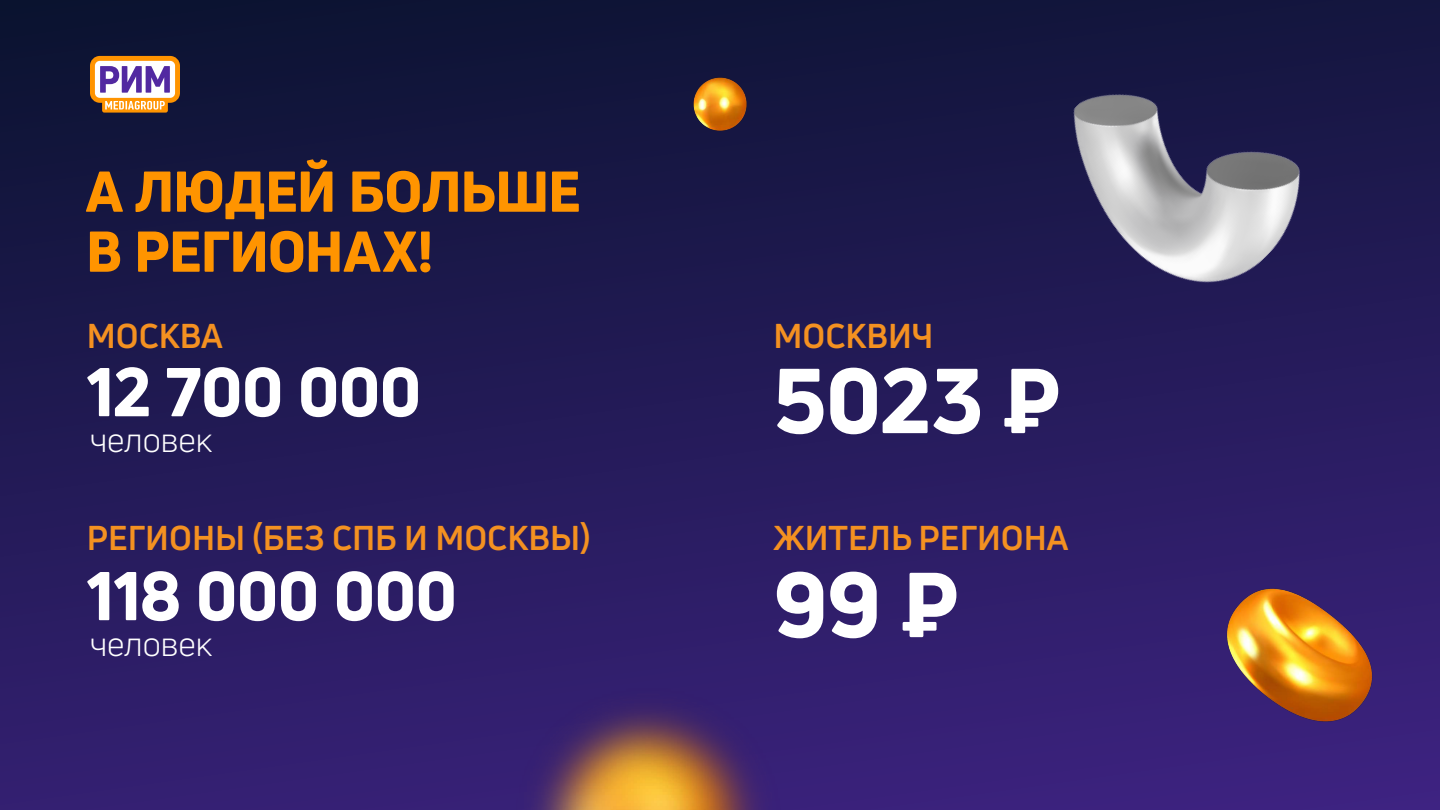
<style>
.page{position:relative;width:1440px;height:810px;background:#fff}
.page>*{position:absolute;margin:0;border:0;box-sizing:border-box;transform-origin:0 0}
.t1{font:800 90px "Uni Neue";letter-spacing:-.015em;color:#fff}
.t2{font:800 67.5px "Uni Neue";letter-spacing:-.015em;color:#fff}
.t3{font:800 56.25px/60px "Uni Neue";letter-spacing:-.025em;color:#ff9400}
.t4{font:700 33.75px "Uni Neue";color:#f49121}
.t5{font:33.75px "Uni Neue";color:#fff}
</style>
<div class="page">
<div style="left:0;top:0;width:1440px;height:810px;background:linear-gradient(to bottom,#0e1435,#39217a)"></div>
<svg style="left:90px;top:56px;width:90px;height:57px"></svg>
<img style="left:1201px;top:556px;width:197px;height:198px">
<img style="left:987px;top:0;width:388px;height:366px">
<img style="left:495px;top:668px;width:305px;height:142px">
<img style="left:672px;top:56px;width:96px;height:97px">
<h3 class="t3" style="left:86px;top:161px;width:497px">А ЛЮДЕЙ БОЛЬШЕ<br>В РЕГИОНАХ!</h3>
<p class="t4" style="left:87px;top:315px;width:138px">МОСКВА</p>
<p class="t4" style="left:773px;top:315px;width:162px">МОСКВИЧ</p>
<h2 class="t2" style="left:87px;top:346px;width:336px">12 700 000</h2>
<h1 class="t1" style="left:773px;top:340px;width:289px">5023 ₽</h1>
<p class="t5" style="left:90px;top:419px;width:124px">человек</p>
<p class="t4" style="left:87px;top:517px;width:505px">РЕГИОНЫ (БЕЗ СПБ И МОСКВЫ)</p>
<p class="t4" style="left:773px;top:517px;width:297px">ЖИТЕЛЬ РЕГИОНА</p>
<h2 class="t2" style="left:87px;top:550px;width:372px">118 000 000</h2>
<h1 class="t1" style="left:773px;top:544px;width:187px">99 ₽</h1>
<p class="t5" style="left:90px;top:623px;width:124px">человек</p>
</div>
